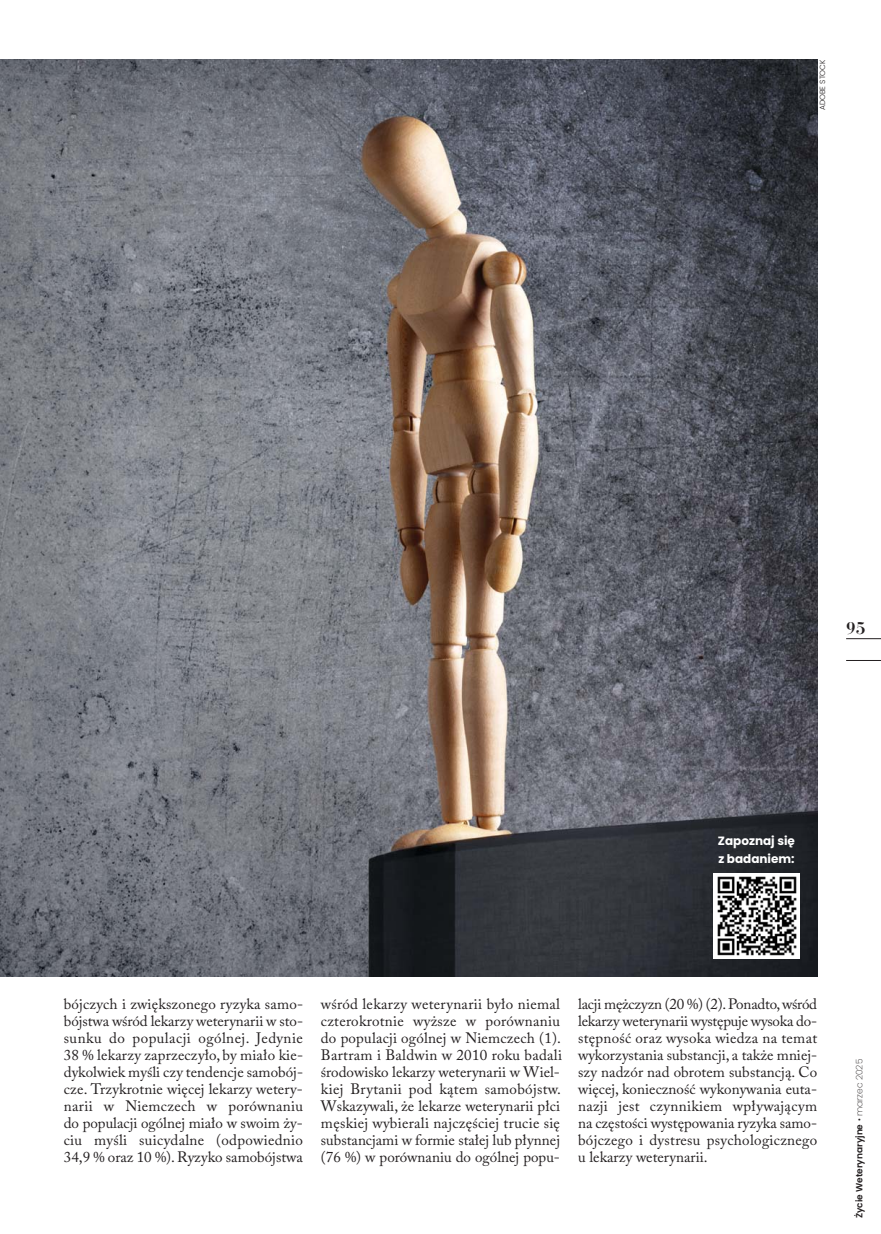
<style>
.page{position:relative;width:881px;height:1234px;background:#fff}
.page>*{position:absolute;margin:0;border:0;box-sizing:border-box;transform-origin:0 0}
.t1{font:700 18px "Bauer Bodni EU";color:#231f20}
.t2{font:15px/17px "Adobe Caslon Pro";letter-spacing:.02em;color:#231f20;text-align:justify}
.t3{font:700 12px/18px "Poppins";color:#fff}
.t4{font:600 9px "Poppins";color:#231f20}
.t5{font:300 7.5px "Poppins";color:#231f20}
.s1{font-weight:200}
</style>
<div class="page">
<hr style="left:845px;top:638px;width:35px;height:1px;background:#231f20">
<hr style="left:845px;top:660px;width:35px;height:1px;background:#231f20">
<img style="left:0;top:60px;width:816px;height:915px">
<img style="left:713px;top:873px;width:85px;height:85px">
<p class="t5" style="left:819px;top:110px;width:52px;rotate:-90deg">ADOBE STOCK</p>
<p class="t1" style="left:845px;top:616px;width:21px">95</p>
<p class="t3" style="left:717px;top:832px;width:78px">Zapoznaj się z badaniem:</p>
<p class="t2" style="left:64px;top:997px;width:241px">bój czych i zwięk szo ne go ry zy ka sa mo - bój stwa wśród le ka rzy we te ry na rii w sto - sun ku do po pu la cji ogól nej. Je dy nie 38 % le ka rzy za prze czy ło, by mia ło kie - dy kol wiek my śli czy ten den cje sa mo bój - cze. Trzy krot nie wię cej le ka rzy we te ry - na rii w Niem czech w po rów na niu do po pu la cji ogól nej mia ło w swo im ży - ciu my śli su icy dal ne (od po wied nio 34,9 % oraz 10 %). Ry zy ko sa mo bój stwa</p>
<p class="t2" style="left:321px;top:997px;width:242px;text-align:left">wśród le ka rzy we te ry na rii by ło nie mal czte ro krot nie wyż sze w po rów na niu do po pu la cji ogól nej w Niem czech (1).<br>Bar tram i Bal dwin w 2010 ro ku ba da li śro do wi sko le ka rzy we te ry na rii w Wiel - kiej Bry ta nii pod ką tem sa mo bójstw.<br>Wska zy wa li, że le ka rze we te ry na rii płci mę skiej wy bie ra li naj czę ściej tru cie się sub stan cja mi w for mie sta łej lub płyn nej (76 %) w po rów na niu do ogól nej po pu -</p>
<p class="t2" style="left:578px;top:997px;width:240px">la cji męż czyzn (20 %) (2). Po nad to, wśród le ka rzy we te ry na rii wy stę pu je wy so ka do - stęp ność oraz wy so ka wie dza na te mat wy ko rzy sta nia sub stan cji, a tak że mniej - szy nad zór nad ob ro tem sub stan cją. Co wię cej, ko niecz ność wy ko ny wa nia eu ta - na zji jest czyn ni kiem wpły wa ją cym na czę sto ści wy stę po wa nia ry zy ka sa mo - bój cze go i dys tre su psy cho lo gicz ne go u le ka rzy we te ry na rii.</p>
<p class="t4" style="left:853px;top:1217px;width:161px;rotate:-90deg">Życie Weterynaryjne <span class="s1">• marzec 2025</span></p>
</div>
